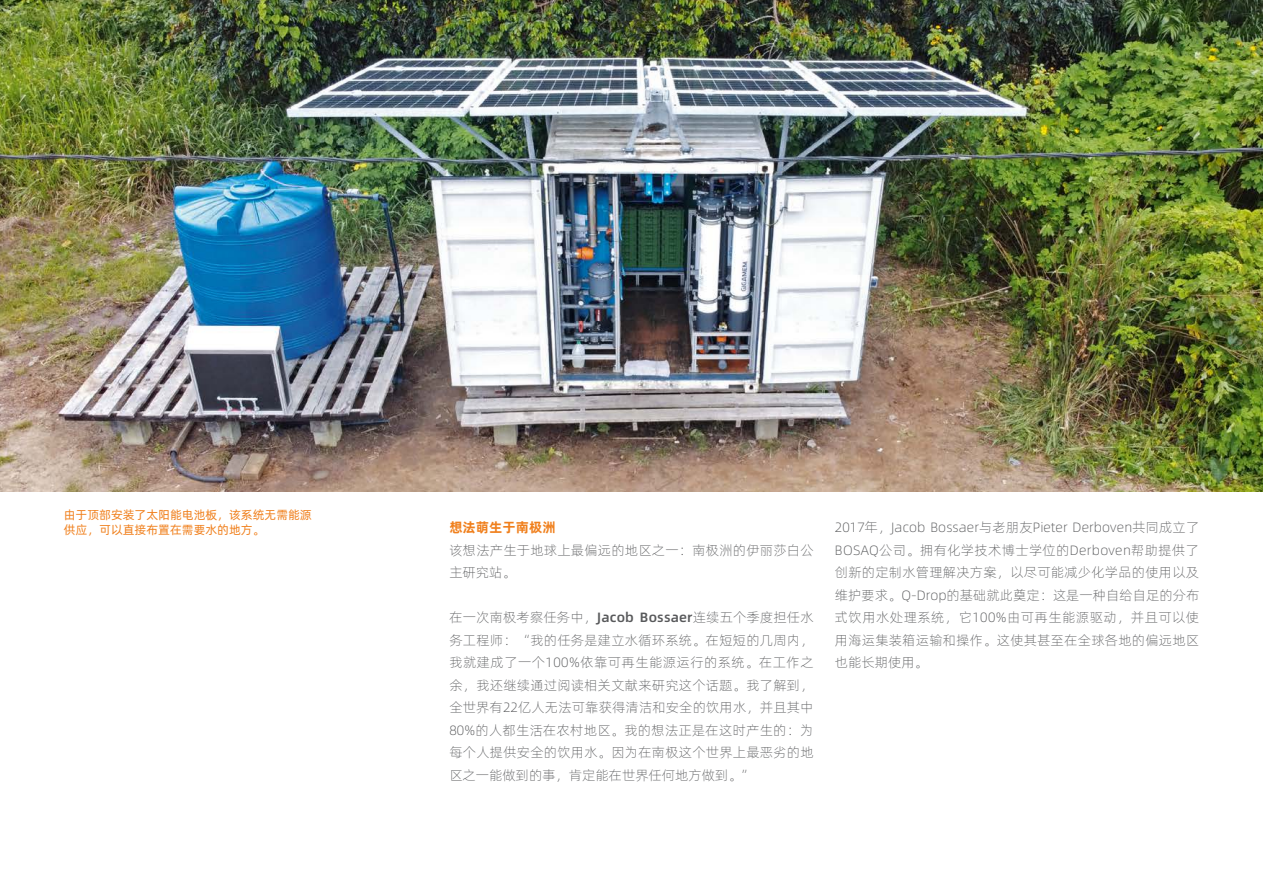
<style>
.page{position:relative;width:1263px;height:893px;background:#fff}
.page>*{position:absolute;margin:0;border:0;box-sizing:border-box;transform-origin:0 0}
.Fließtext_9pt_versch{font:13.5px/22.5px "Alibaba Pu Hui Ti L";letter-spacing:.015em;color:#58595b;text-align:justify}
.Fließtext_9pt_headli{font:13.5px "Alibaba Pu Hui Ti B";color:#f0801d}
.Bildunterschrift_lib{font:12px/14.9px "Alibaba Pu Hui Ti R";color:#f0801d}
.s1{font-family:"Alibaba Pu Hui Ti M"}
</style>
<div class="page">
<img style="left:0;top:0;width:1263px;height:492px">
<p class="Bildunterschrift_lib" style="left:64px;top:506px;width:249px">由于顶部安装了太阳能电池板，该系统无需能源供应，可以直接布置在需要水的地方。</p>
<p class="Fließtext_9pt_headli" style="left:449px;top:517px;width:108px">想法萌生于南极洲</p>
<p class="Fließtext_9pt_versch" style="left:449px;top:538px;width:366px">该想法产生于地球上最偏远的地区之一：南极洲的伊丽莎白公主研究站。</p>
<p class="Fließtext_9pt_versch" style="left:449px;top:605px;width:366px">在一次南极考察任务中，<span class="s1">Jacob Bossaer</span>连续五个季度担任水务工程师：“我的任务是建立水循环系统。在短短的几周内，我就建成了一个100%依靠可再生能源运行的系统。在工作之余，我还继续通过阅读相关文献来研究这个话题。我了解到，全世界有22亿人无法可靠获得清洁和安全的饮用水，并且其中80%的人都生活在农村地区。我的想法正是在这时产生的：为每个人提供安全的饮用水。因为在南极这个世界上最恶劣的地区之一能做到的事，肯定能在世界任何地方做到。”</p>
<p class="Fließtext_9pt_versch" style="left:835px;top:515px;width:366px">2017年，Jacob Bossaer与老朋友Pieter Derboven共同成立了BOSAQ公司。拥有化学技术博士学位的Derboven帮助提供了创新的定制水管理解决方案，以尽可能减少化学品的使用以及维护要求。Q-Drop的基础就此奠定：这是一种自给自足的分布式饮用水处理系统，它100%由可再生能源驱动，并且可以使用海运集装箱运输和操作。这使其甚至在全球各地的偏远地区也能长期使用。</p>
</div>
